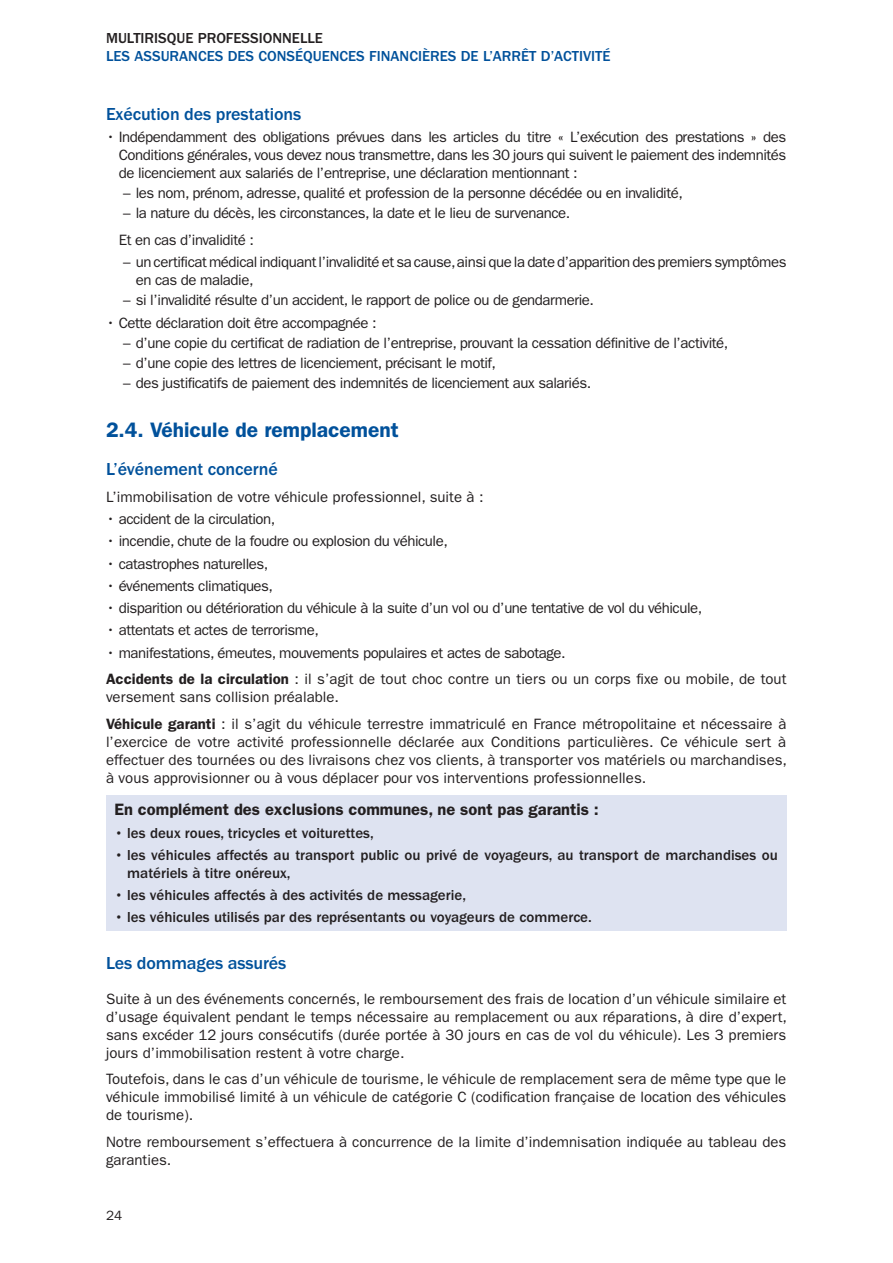
<style>
.page{position:relative;width:893px;height:1263px;background:#fff}
.page>*{position:absolute;margin:0;border:0;box-sizing:border-box;transform-origin:0 0}
.t1{font:600 21px "ITC Franklin Gothic Std";color:#01519b}
.t2{font:500 18px "ITC Franklin Gothic Std";letter-spacing:-.005em;color:#01519b}
.t3{font:600 16.5px "ITC Franklin Gothic Std";color:#231f20}
.t4{font:15px/18px "ITC Franklin Gothic Std";letter-spacing:-.03em;color:#231f20;text-align:justify}
.t5{font:500 15px/18px "ITC Franklin Gothic Std";color:#231f20}
.t6{font:15px/26.5px "ITC Franklin Gothic Std";color:#231f20}
.t7{font:500 15px "ITC Franklin Gothic Std";color:#01519b}
.t8{font:13.5px "ITC Franklin Gothic Std";color:#231f20}
.s1{font-weight:600}
</style>
<div class="page">
<div style="left:106px;top:795px;width:680px;height:136px;background:#dee3f1"></div>
<p class="t5" style="left:106px;top:30px;width:218px">Multirisque Professionnelle</p>
<p class="t7" style="left:106px;top:48px;width:506px">Les assurances des conséquences financières de l’arrêt d’activité</p>
<p class="t2" style="left:106px;top:104px;width:197px">Exécution des prestations</p>
<p class="t4" style="left:119px;top:128px;width:669px;text-indent:-13px">• Indépendamment des obligations prévues dans les articles du titre « L’exécution des prestations » des Conditions générales, vous devez nous transmettre, dans les 30 jours qui suivent le paiement des indemnités de licenciement aux salariés de l’entreprise, une déclaration mentionnant :</p>
<p class="t4" style="left:123px;top:184px;width:561px">– les nom, prénom, adresse, qualité et profession de la personne décédée ou en invalidité,</p>
<p class="t4" style="left:119px;top:200px;width:453px;line-height:26.5px">– la nature du décès, les circonstances, la date et le lieu de survenance.<br>Et en cas d’invalidité :</p>
<p class="t4" style="left:136px;top:253px;width:652px;text-indent:-13px">– un certificat médical indiquant l’invalidité et sa cause, ainsi que la date d’apparition des premiers symptômes en cas de maladie,</p>
<p class="t4" style="left:123px;top:291px;width:472px">– si l’invalidité résulte d’un accident, le rapport de police ou de gendarmerie.</p>
<p class="t4" style="left:106px;top:314px;width:272px">• Cette déclaration doit être accompagnée :</p>
<p class="t4" style="left:123px;top:334px;width:607px">– d’une copie du certificat de radiation de l’entreprise, prouvant la cessation définitive de l’activité,</p>
<p class="t4" style="left:123px;top:354px;width:375px">– d’une copie des lettres de licenciement, précisant le motif,</p>
<p class="t4" style="left:123px;top:374px;width:470px">– des justificatifs de paiement des indemnités de licenciement aux salariés.</p>
<h1 class="t1" style="left:106px;top:418px;width:294px">2.4. Véhicule de remplacement</h1>
<p class="t2" style="left:106px;top:459px;width:173px">L’événement concerné</p>
<p class="t6" style="left:106px;top:484px;width:379px">L’immobilisation de votre véhicule professionnel, suite à :</p>
<p class="t4" style="left:106px;top:510px;width:171px">• accident de la circulation,</p>
<p class="t4" style="left:106px;top:532px;width:343px">• incendie, chute de la foudre ou explosion du véhicule,</p>
<p class="t4" style="left:106px;top:555px;width:164px">• catastrophes naturelles,</p>
<p class="t4" style="left:106px;top:577px;width:169px">• événements climatiques,</p>
<p class="t4" style="left:106px;top:599px;width:598px">• disparition ou détérioration du véhicule à la suite d’un vol ou d’une tentative de vol du véhicule,</p>
<p class="t4" style="left:106px;top:621px;width:214px">• attentats et actes de terrorisme,</p>
<p class="t4" style="left:106px;top:639px;width:682px;line-height:26.5px">• manifestations, émeutes, mouvements populaires et actes de sabotage.<br><span class="s1">Accidents de la circulation</span> : il s’agit de tout choc contre un tiers ou un corps fixe ou mobile, de tout</p>
<p class="t6" style="left:106px;top:684px;width:682px">versement sans collision préalable.<br><span class="s1">Véhicule garanti</span> : il s’agit du véhicule terrestre immatriculé en France métropolitaine et nécessaire à</p>
<p class="t4" style="left:106px;top:733px;width:683px">l’exercice de votre activité professionnelle déclarée aux Conditions particulières. Ce véhicule sert à effectuer des tournées ou des livraisons chez vos clients, à transporter vos matériels ou marchandises, à vous approvisionner ou à vous déplacer pour vos interventions professionnelles.</p>
<p class="t3" style="left:115px;top:800px;width:486px">En complément des exclusions communes, ne sont pas garantis :</p>
<p class="t5" style="left:115px;top:824px;width:261px">• les deux roues, tricycles et voiturettes,</p>
<p class="t5" style="left:127px;top:846px;width:652px;text-indent:-13px">• les véhicules affectés au transport public ou privé de voyageurs, au transport de marchandises ou matériels à titre onéreux,</p>
<p class="t5" style="left:114px;top:886px;width:353px">• les véhicules affectés à des activités de messagerie,</p>
<p class="t5" style="left:114px;top:908px;width:479px">• les véhicules utilisés par des représentants ou voyageurs de commerce.</p>
<p class="t2" style="left:106px;top:953px;width:182px">Les dommages assurés</p>
<p class="t4" style="left:106px;top:990px;width:683px">Suite à un des événements concernés, le remboursement des frais de location d’un véhicule similaire et d’usage équivalent pendant le temps nécessaire au remplacement ou aux réparations, à dire d’expert, sans excéder 12 jours consécutifs (durée portée à 30 jours en cas de vol du véhicule). Les 3 premiers jours d’immobilisation restent à votre charge.</p>
<p class="t4" style="left:106px;top:1070px;width:682px">Toutefois, dans le cas d’un véhicule de tourisme, le véhicule de remplacement sera de même type que le véhicule immobilisé limité à un véhicule de catégorie C (codification française de location des véhicules de tourisme).</p>
<p class="t6" style="left:106px;top:1133px;width:682px;line-height:18px">Notre remboursement s’effectuera à concurrence de la limite d’indemnisation indiquée au tableau des garanties.</p>
<p class="t8" style="left:106px;top:1207px;width:18px">24</p>
</div>
